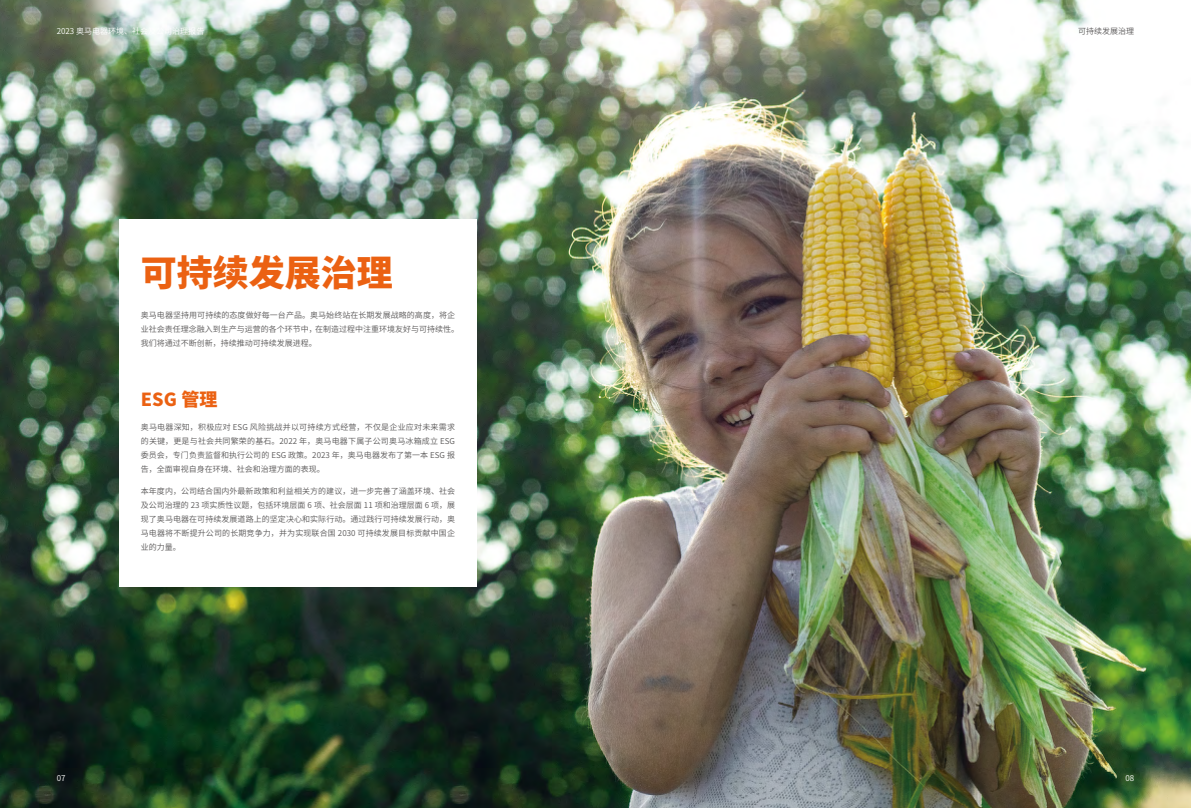
<style>
.page{position:relative;width:1191px;height:808px;background:#fff}
.page>*{position:absolute;margin:0;border:0;box-sizing:border-box;transform-origin:0 0}
.t1{font:800 36px "Source Han Sans CN";color:#eb6112}
.t2{font:800 18px "Source Han Sans CN";color:#eb6112}
.t3{font:8px/14px "Source Han Sans CN";color:#595757;text-align:justify}
.t4{font:8px "Source Han Sans CN";color:#fff}
</style>
<div class="page">
<img style="left:0;top:0;width:1191px;height:808px">
<div style="left:119px;top:219px;width:357px;height:367px;background:#fff"></div>
<p class="t4" style="left:57px;top:27px;width:149px">2023 奥马电器环境、社会及公司治理报告</p>
<p class="t3" style="left:1078px;top:25px;width:57px">可持续发展治理</p>
<h1 class="t1" style="left:141px;top:252px;width:254px">可持续发展治理</h1>
<p class="t3" style="left:141px;top:308px;width:320px;text-align:left">奥马电器坚持用可持续的态度做好每一台产品。奥马始终站在长期发展战略的高度，将企业社会责任理念融入到生产与运营的各个环节中，在制造过程中注重环境友好与可持续性。我们将通过不断创新，持续推动可持续发展进程。</p>
<h2 class="t2" style="left:141px;top:389px;width:78px">ESG 管理</h2>
<p class="t3" style="left:141px;top:420px;width:316px">奥马电器深知，积极应对 ESG 风险挑战并以可持续方式经营，不仅是企业应对未来需求的关键，更是与社会共同繁荣的基石。2022 年，奥马电器下属子公司奥马冰箱成立 ESG委员会，专门负责监督和执行公司的 ESG 政策。2023 年，奥马电器发布了第一本 ESG 报告，全面审视自身在环境、社会和治理方面的表现。</p>
<p class="t3" style="left:141px;top:484px;width:316px">本年度内，公司结合国内外最新政策和利益相关方的建议，进一步完善了涵盖环境、社会及公司治理的 23 项实质性议题，包括环境层面 6 项、社会层面 11 项和治理层面 6 项，展现了奥马电器在可持续发展道路上的坚定决心和实际行动。通过践行可持续发展行动，奥马电器将不断提升公司的长期竞争力，并为实现联合国 2030 可持续发展目标贡献中国企业的力量。</p>
<p class="t4" style="left:57px;top:774px;width:10px">07</p>
<p class="t4" style="left:1125px;top:774px;width:10px">08</p>
</div>
